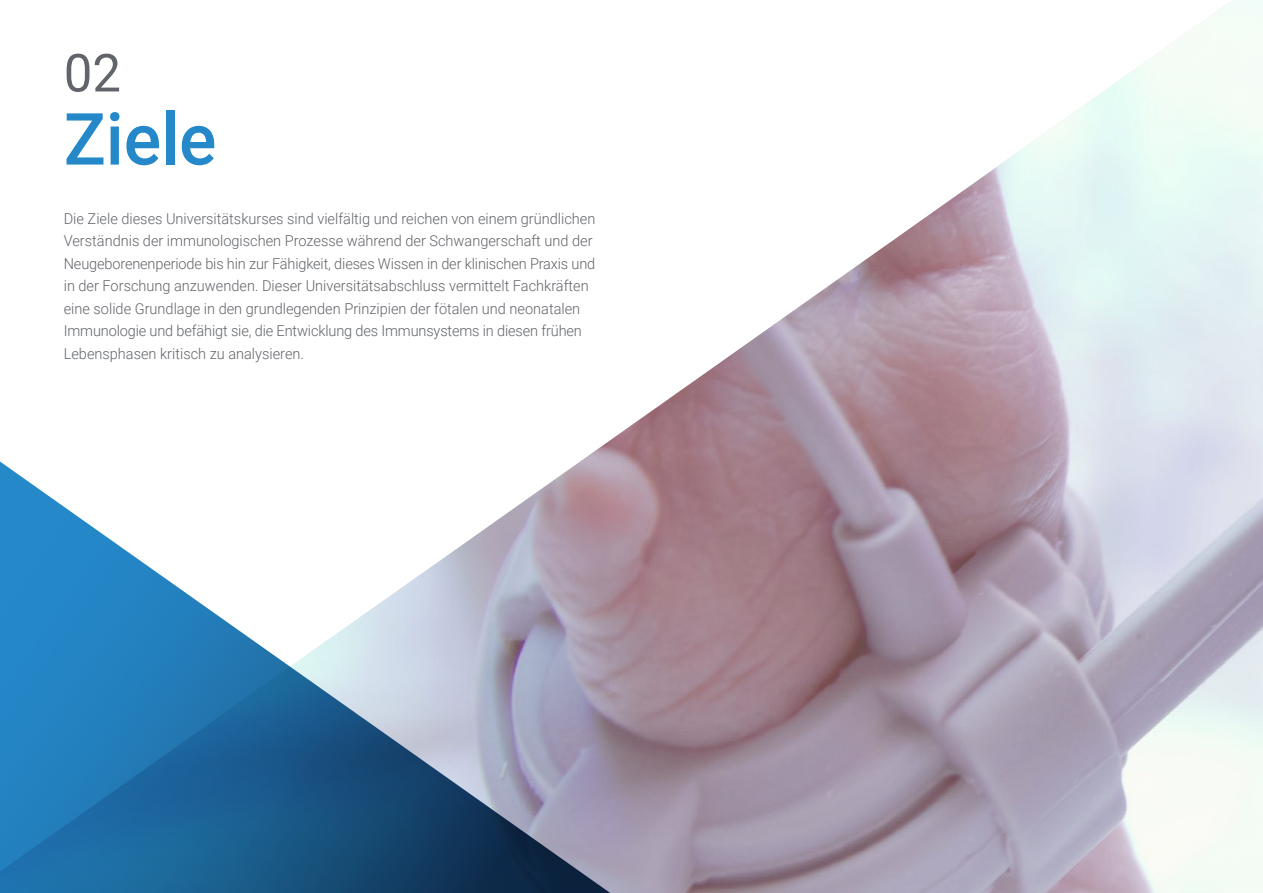
<style>
.page{position:relative;width:1263px;height:893px;background:#fff}
.page>*{position:absolute;margin:0;border:0;box-sizing:border-box;transform-origin:0 0}
.t1{font:500 72px "Roboto";color:#2488c9}
.t2{font:52.5px "Roboto";color:#61646a}
.t3{font:300 15px/22.5px "Roboto";color:#61646a}
</style>
<div class="page">
<img style="left:602px;top:0;width:661px;height:893px">
<svg style="left:0;top:446px;width:640px;height:447px"></svg>
<h2 class="t2" style="left:64px;top:36px;width:59px">02</h2>
<h1 class="t1" style="left:64px;top:89px;width:154px">Ziele</h1>
<p class="t3" style="left:64px;top:207px;width:533px">Die Ziele dieses Universitätskurses sind vielfältig und reichen von einem gründlichen Verständnis der immunologischen Prozesse während der Schwangerschaft und der Neugeborenenperiode bis hin zur Fähigkeit, dieses Wissen in der klinischen Praxis und in der Forschung anzuwenden. Dieser Universitätsabschluss vermittelt Fachkräften eine solide Grundlage in den grundlegenden Prinzipien der fötalen und neonatalen Immunologie und befähigt sie, die Entwicklung des Immunsystems in diesen frühen Lebensphasen kritisch zu analysieren.</p>
</div>
